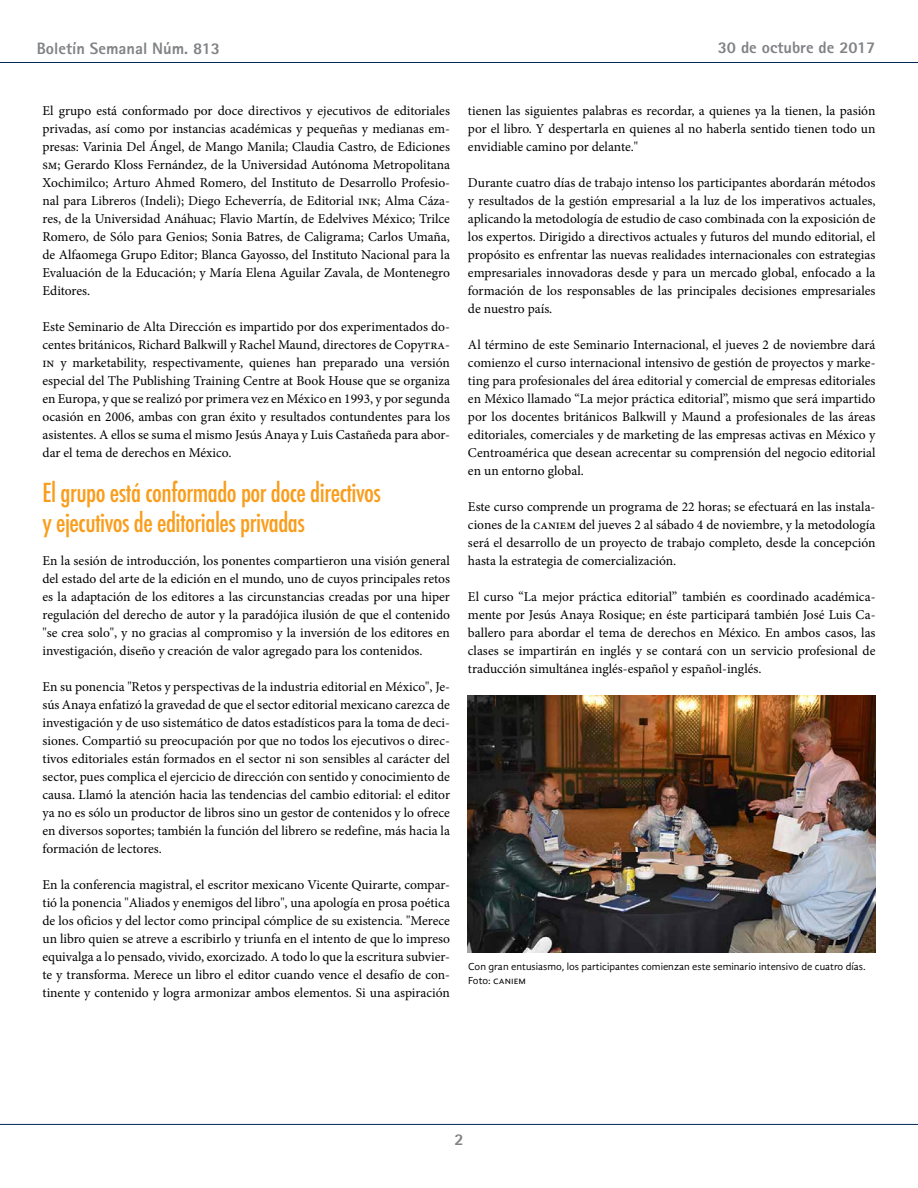
<style>
.page{position:relative;width:918px;height:1188px;background:#fff}
.page>*{position:absolute;margin:0;border:0;box-sizing:border-box;transform-origin:0 0}
.t1{font:500 condensed 25.5px/30px "Futura";letter-spacing:-.02em;color:#f99d1c}
.t2{font:800 16.5px "Rotis Sans Serif";color:#808285}
.t3{font:13.5px/18px "Minion Pro";color:#000;text-align:justify}
.t4{font:10.5px/13.5px "Gandhi Sans";color:#000}
</style>
<div class="page">
<hr style="left:0;top:62px;width:918px;height:1px;background:#00295c">
<hr style="left:0;top:1124px;width:918px;height:1px;background:#00295c">
<img style="left:467px;top:696px;width:408px;height:256px">
<p class="t2" style="left:37px;top:38px;width:185px">Boletín Semanal Núm. 813</p>
<p class="t2" style="left:718px;top:37px;width:159px">30 de octubre de 2017</p>
<p class="t3" style="left:43px;top:102px;width:409px">El grupo está conformado por doce directivos y ejecutivos de editoriales privadas, así como por instancias académicas y pequeñas y medianas em&shy;presas: Varinia Del Ángel, de Mango Manila; Claudia Castro, de Ediciones sm; Gerardo Kloss Fernández, de la Universidad Autónoma Metropolitana Xochimilco; Arturo Ahmed Romero, del Instituto de Desarrollo Profesio&shy;nal para Libreros (Indeli); Diego Echeverría, de Editorial ink; Alma Cáza&shy;res, de la Universidad Anáhuac; Flavio Martín, de Edelvives México; Trilce Romero, de Sólo para Genios; Sonia Batres, de Caligrama; Carlos Umaña, de Alfaomega Grupo Editor; Blanca Gayosso, del Instituto Nacional para la Evaluación de la Educación; y María Elena Aguilar Zavala, de Montenegro Editores.</p>
<p class="t3" style="left:43px;top:318px;width:409px">Este Seminario de Alta Dirección es impartido por dos experimentados do&shy;centes británicos, Richard Balkwill y Rachel Maund, directores de Copytra&shy;in y marketability, respectivamente, quienes han preparado una versión especial del The Publishing Training Centre at Book House que se organiza en Europa, y que se realizó por primera vez en México en 1993, y por segunda ocasión en 2006, ambas con gran éxito y resultados contundentes para los asistentes. A ellos se suma el mismo Jesús Anaya y Luis Castañeda para abor&shy;dar el tema de derechos en México.</p>
<h1 class="t1" style="left:43px;top:477px;width:340px">El grupo está conformado por doce directivos y ejecutivos de editoriales privadas</h1>
<p class="t3" style="left:43px;top:552px;width:409px">En la sesión de introducción, los ponentes compartieron una visión general del estado del arte de la edición en el mundo, uno de cuyos principales retos es la adaptación de los editores a las circunstancias creadas por una hiper regulación del derecho de autor y la paradójica ilusión de que el contenido "se crea solo", y no gracias al compromiso y la inversión de los editores en investigación, diseño y creación de valor agregado para los contenidos.</p>
<p class="t3" style="left:43px;top:678px;width:409px">En su ponencia "Retos y perspectivas de la industria editorial en México", Je&shy;sús Anaya enfatizó la gravedad de que el sector editorial mexicano carezca de investigación y de uso sistemático de datos estadísticos para la toma de deci&shy;siones. Compartió su preocupación por que no todos los ejecutivos o direc&shy;tivos editoriales están formados en el sector ni son sensibles al carácter del sector, pues complica el ejercicio de dirección con sentido y conocimiento de causa. Llamó la atención hacia las tendencias del cambio editorial: el editor ya no es sólo un productor de libros sino un gestor de contenidos y lo ofrece en diversos soportes; también la función del librero se redefine, más hacia la formación de lectores.</p>
<p class="t3" style="left:43px;top:876px;width:409px">En la conferencia magistral, el escritor mexicano Vicente Quirarte, compar&shy;tió la ponencia "Aliados y enemigos del libro", una apología en prosa poética de los oficios y del lector como principal cómplice de su existencia. "Merece un libro quien se atreve a escribirlo y triunfa en el intento de que lo impreso equivalga a lo pensado, vivido, exorcizado. A todo lo que la escritura subvier&shy;te y transforma. Merece un libro el editor cuando vence el desafío de con&shy;tinente y contenido y logra armonizar ambos elementos. Si una aspiración</p>
<p class="t3" style="left:468px;top:102px;width:409px">tienen las siguientes palabras es recordar, a quienes ya la tienen, la pasión por el libro. Y despertarla en quienes al no haberla sentido tienen todo un envidiable camino por delante."</p>
<p class="t3" style="left:468px;top:174px;width:409px">Durante cuatro días de trabajo intenso los participantes abordarán métodos y resultados de la gestión empresarial a la luz de los imperativos actuales, aplicando la metodología de estudio de caso combinada con la exposición de los expertos. Dirigido a directivos actuales y futuros del mundo editorial, el propósito es enfrentar las nuevas realidades internacionales con estrategias empresariales innovadoras desde y para un mercado global, enfocado a la formación de los responsables de las principales decisiones empresariales de nuestro país.</p>
<p class="t3" style="left:468px;top:336px;width:409px">Al término de este Seminario Internacional, el jueves 2 de noviembre dará comienzo el curso internacional intensivo de gestión de proyectos y marke&shy;ting para profesionales del área editorial y comercial de empresas editoriales en México llamado “La mejor práctica editorial”, mismo que será impartido por los docentes británicos Balkwill y Maund a profesionales de las áreas editoriales, comerciales y de marketing de las empresas activas en México y Centroamérica que desean acrecentar su comprensión del negocio editorial en un entorno global.</p>
<p class="t3" style="left:468px;top:498px;width:409px">Este curso comprende un programa de 22 horas; se efectuará en las instala&shy;ciones de la caniem del jueves 2 al sábado 4 de noviembre, y la metodología será el desarrollo de un proyecto de trabajo completo, desde la concepción hasta la estrategia de comercialización.</p>
<p class="t3" style="left:468px;top:588px;width:409px">El curso “La mejor práctica editorial” también es coordinado académica&shy;mente por Jesús Anaya Rosique; en éste participará también José Luis Ca&shy;ballero para abordar el tema de derechos en México. En ambos casos, las clases se impartirán en inglés y se contará con un servicio profesional de traducción simultánea inglés-español y español-inglés.</p>
<p class="t4" style="left:468px;top:960px;width:399px">Con gran entusiasmo, los participantes comienzan este seminario intensivo de cuatro días.<br>Foto: caniem</p>
<p class="t2" style="left:455px;top:1129px;width:11px">2</p>
</div>
